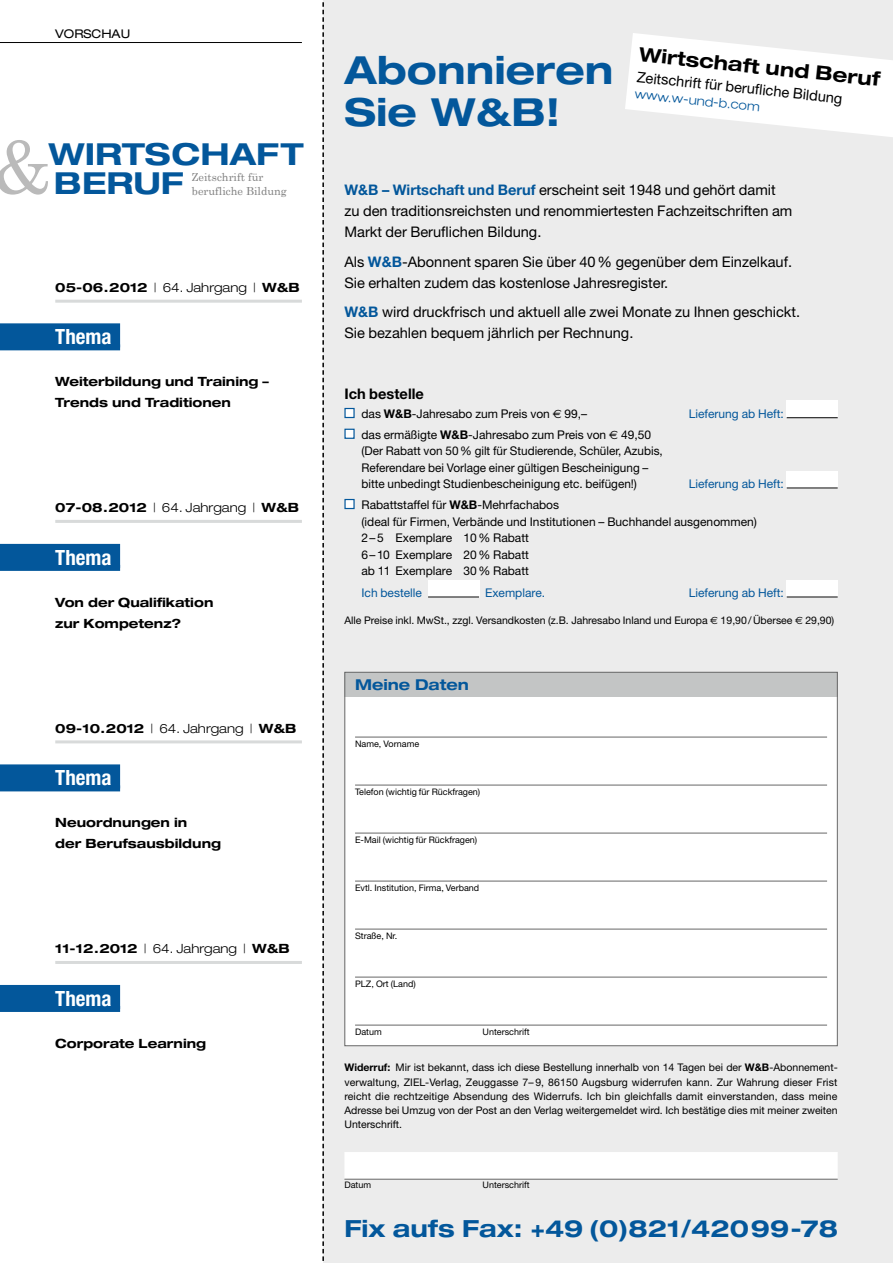
<style>
.page{position:relative;width:893px;height:1263px;background:#fff}
.page>*{position:absolute;margin:0;border:0;box-sizing:border-box;transform-origin:0 0}
.t1{font:72.45px "Century Schoolbook";color:#bababa}
.t2{font:700 expanded 38.7px/42px "Helvetica Neue";color:#03579b}
.t3{font:700 expanded 30.3px/29.8px "Helvetica Neue";color:#03579b;scale:1.04 1}
.t4{font:700 expanded 23.7px "Helvetica Neue";color:#03579b}
.t5{font:700 condensed 21px "Helvetica Neue";color:#fff}
.t6{font:700 expanded 19.5px "Helvetica Neue";color:#000}
.t7{font:700 expanded 15px "Helvetica Neue";color:#03579b}
.t8{font:14.7px/21px "Helvetica Neue";color:#000}
.t9{font:700 14.7px "Helvetica Neue";color:#000}
.t10{font:700 expanded 12.75px/21px "Helvetica Neue";color:#000}
.t11{font:700 expanded 12.75px/21px "Helvetica Neue";letter-spacing:-.02em;color:#000}
.t12{font:300 expanded 12.75px "Helvetica Neue";color:#03579b}
.t13{font:12px/16.5px "Helvetica Neue";color:#000}
.t14{font:12px "Helvetica Neue";color:#03579b}
.t15{font:expanded 12px "Helvetica Neue";color:#000}
.t16{font:11.1px/13.4px "Century Schoolbook";color:#808080}
.t17{font:10.5px/14.2px "Helvetica Neue";color:#000;text-align:justify}
.t18{font:9px "Helvetica Neue";color:#000}
.s1{font-weight:300}
.s2{font-weight:700;color:#03579b}
.s3{font-weight:700}
</style>
<div class="page">
<hr style="left:0;top:42px;width:302px;height:1px;background:#000">
<div style="left:0;top:323px;width:120px;height:24px;background:#03579b"></div>
<div style="left:0;top:344px;width:120px;height:6px;background:#03579b"></div>
<hr style="left:55px;top:300px;width:247px;height:3px;background:#d8dada">
<div style="left:0;top:544px;width:120px;height:24px;background:#03579b"></div>
<div style="left:0;top:565px;width:120px;height:6px;background:#03579b"></div>
<hr style="left:55px;top:520px;width:247px;height:3px;background:#d8dada">
<div style="left:0;top:764px;width:120px;height:24px;background:#03579b"></div>
<div style="left:0;top:785px;width:120px;height:6px;background:#03579b"></div>
<div style="left:0;top:985px;width:120px;height:24px;background:#03579b"></div>
<div style="left:0;top:1006px;width:120px;height:6px;background:#03579b"></div>
<hr style="left:55px;top:740px;width:247px;height:3px;background:#d8dada">
<hr style="left:55px;top:961px;width:247px;height:3px;background:#d8dada">
<div style="left:323px;top:0;width:570px;height:1263px;background:#ececec"></div>
<div style="left:787px;top:401px;width:51px;height:17px;background:#fff"></div>
<div style="left:787px;top:471px;width:51px;height:17px;background:#fff"></div>
<div style="left:428px;top:580px;width:51px;height:17px;background:#fff"></div>
<div style="left:787px;top:580px;width:51px;height:17px;background:#fff"></div>
<div style="left:344px;top:408px;width:11px;height:10px;background:#fff;border:1px solid #03579b"></div>
<hr style="left:787px;top:417px;width:51px;height:1px;background:#000">
<div style="left:344px;top:429px;width:11px;height:10px;background:#fff;border:1px solid #03579b"></div>
<hr style="left:787px;top:488px;width:51px;height:1px;background:#000">
<div style="left:344px;top:499px;width:11px;height:10px;background:#fff;border:1px solid #03579b"></div>
<hr style="left:428px;top:597px;width:51px;height:1px;background:#000">
<hr style="left:787px;top:597px;width:51px;height:1px;background:#000">
<div style="left:344px;top:1152px;width:494px;height:27px;background:#fff"></div>
<hr style="left:344px;top:1179px;width:494px;height:1px;background:#676767">
<svg style="left:322px;top:2px;width:2px;height:1259px"></svg>
<div style="left:345px;top:672px;width:492px;height:374px;background:#fff"></div>
<div style="left:344px;top:672px;width:494px;height:25px;background:#c3c5c5"></div>
<hr style="left:355px;top:737px;width:472px;height:1px;background:#676767">
<hr style="left:355px;top:785px;width:472px;height:1px;background:#676767">
<hr style="left:355px;top:833px;width:472px;height:1px;background:#676767">
<hr style="left:355px;top:881px;width:472px;height:1px;background:#676767">
<hr style="left:355px;top:929px;width:472px;height:1px;background:#676767">
<hr style="left:355px;top:977px;width:472px;height:1px;background:#676767">
<hr style="left:355px;top:1025px;width:472px;height:1px;background:#676767">
<svg style="left:625px;top:33px;width:268px;height:104px"></svg>
<p class="t15" style="left:55px;top:27px;width:77px">VORSCHAU</p>
<h1 class="t1" style="left:-7px;top:122px;width:61px">&amp;</h1>
<h3 class="t3" style="left:49px;top:138px;width:247px">Wirtschaft<br>Beruf</h3>
<p class="t16" style="left:192px;top:170px;width:96px">Zeitschrift für berufliche Bildung</p>
<p class="t10" style="left:55px;top:276px;width:246px">05-06.2012 <span class="s1">| 64. Jahrgang |</span> W&amp;B</p>
<h3 class="t5" style="left:55px;top:324px;width:58px">Thema</h3>
<p class="t11" style="left:55px;top:371px;width:215px">Weiterbildung und Training –<br>Trends und Traditionen</p>
<p class="t10" style="left:55px;top:497px;width:245px">07-08.2012 <span class="s1">| 64. Jahrgang |</span> W&amp;B</p>
<h3 class="t5" style="left:55px;top:545px;width:58px">Thema</h3>
<p class="t10" style="left:55px;top:591px;width:160px">Von der Qualifikation zur -Kompetenz?</p>
<p class="t10" style="left:55px;top:717px;width:243px">09-10.2012 <span class="s1">| 64. Jahrgang |</span> W&amp;B</p>
<h3 class="t5" style="left:55px;top:765px;width:58px">Thema</h3>
<p class="t10" style="left:55px;top:812px;width:167px">Neuordnungen in<br>der Berufsausbildung</p>
<p class="t10" style="left:55px;top:938px;width:236px">11-12.2012 <span class="s1">| 64. Jahrgang |</span> W&amp;B</p>
<h3 class="t5" style="left:55px;top:986px;width:58px">Thema</h3>
<p class="t10" style="left:55px;top:1032px;width:152px">Corporate Learning</p>
<h2 class="t2" style="left:344px;top:48px;width:270px">Abonnieren<br>Sie W&amp;B!</h2>
<h3 class="t6" style="left:641px;top:42px;width:250px;rotate:6deg">Wirtschaftund Beruf</h3>
<h3 class="t8" style="left:638px;top:66px;width:208px;rotate:6deg">Zeitschrift für berufl iche Bildung</h3>
<p class="t12" style="left:636px;top:86px;width:127px;rotate:6deg">www.w-und-b.com</p>
<h3 class="t8" style="left:344px;top:179px;width:449px"><span class="s2">W&amp;B – Wirtschaft und Beruf</span> erscheint seit 1948 und gehört damit zu den traditionsreichsten und renommiertesten Fachzeitschriften am<br>Markt der Beruflichen Bildung.</h3>
<h3 class="t8" style="left:344px;top:251px;width:449px">Als <span class="s2">W&amp;B</span>-Abonnent sparen Sie über 40% gegenüber dem Einzelkauf.<br>Sie erhalten zudem das kostenlose Jahresregister.</h3>
<h3 class="t8" style="left:344px;top:301px;width:457px"><span class="s2">W&amp;B</span> wird druckfrisch und aktuell alle zwei Monate zu Ihnen geschickt.<br>Sie bezahlen bequem jährlich per Rechnung.</h3>
<h3 class="t9" style="left:344px;top:385px;width:81px">Ich bestelle</h3>
<p class="t13" style="left:361px;top:405px;width:227px">das <span class="s3">W&amp;B</span>-Jahresabo zum Preis von 99,–</p>
<p class="t14" style="left:689px;top:407px;width:97px">Lieferung ab Heft:</p>
<p class="t13" style="left:361px;top:426px;width:303px">das ermäßigte <span class="s3">W&amp;B</span>-Jahresabo zum Preis von 49,50 (Der Rabatt von 50% gilt für Studierende, Schüler, Azubis, Referendare bei Vorlage einer gültigen Bescheinigung – bitte unbedingt Studienbescheinigung etc. beifügen!)</p>
<p class="t14" style="left:689px;top:477px;width:97px">Lieferung ab Heft:</p>
<p class="t13" style="left:361px;top:496px;width:397px">Rabattstaffel für <span class="s3">W&amp;B</span>-Mehrfachabos<br>(ideal für Firmen, Verbände und Institutionen – Buchhandel ausgenommen)<br>2–5 Exemplare 10% Rabatt<br>6–10 Exemplare 20% Rabatt<br>ab 11 Exemplare 30% Rabatt</p>
<p class="t14" style="left:361px;top:586px;width:62px">Ich bestelle</p>
<p class="t14" style="left:485px;top:586px;width:62px">Exemplare.</p>
<p class="t14" style="left:689px;top:586px;width:97px">Lieferung ab Heft:</p>
<p class="t17" style="left:344px;top:613px;width:491px">Alle Preise inkl. MwSt., zzgl. Versandkosten (z.B. Jahresabo Inland und Europa 19,90/Übersee 29,90)</p>
<h3 class="t7" style="left:355px;top:675px;width:115px">Meine Daten</h3>
<p class="t18" style="left:355px;top:738px;width:66px">Name, Vorname</p>
<p class="t18" style="left:355px;top:786px;width:127px">Telefon (wichtig für Rückfragen)</p>
<p class="t18" style="left:355px;top:834px;width:124px">E-Mail (wichtig für Rückfragen)</p>
<p class="t18" style="left:355px;top:882px;width:126px">Evtl. Institution, Firma, Verband</p>
<p class="t18" style="left:355px;top:930px;width:44px">Straße, Nr.</p>
<p class="t18" style="left:355px;top:978px;width:62px">PLZ, Ort (Land)</p>
<p class="t18" style="left:355px;top:1026px;width:28px">Datum</p>
<p class="t18" style="left:483px;top:1026px;width:48px">Unterschrift</p>
<p class="t17" style="left:344px;top:1060px;width:495px"><span class="s3">Widerruf:</span> Mir ist bekannt, dass ich diese Bestellung innerhalb von 14 Tagen bei der <span class="s3">W&amp;B</span>-Abonnement&shy;verwaltung, ZIEL-Verlag, Zeuggasse 7– 9, 86150 Augsburg widerrufen kann. Zur Wahrung dieser Frist reicht die rechtzeitige Absendung des Widerrufs. Ich bin gleichfalls damit einverstanden, dass meine Adresse bei Umzug von der Post an den Verlag weitergemeldet wird. Ich bestätige dies mit meiner zweiten Unterschrift.</p>
<p class="t18" style="left:344px;top:1180px;width:28px">Datum</p>
<p class="t18" style="left:483px;top:1180px;width:48px">Unterschrift</p>
<h3 class="t4" style="left:344px;top:1214px;width:495px">Fix aufs Fax: +49 (0)821/42099-78</h3>
</div>
